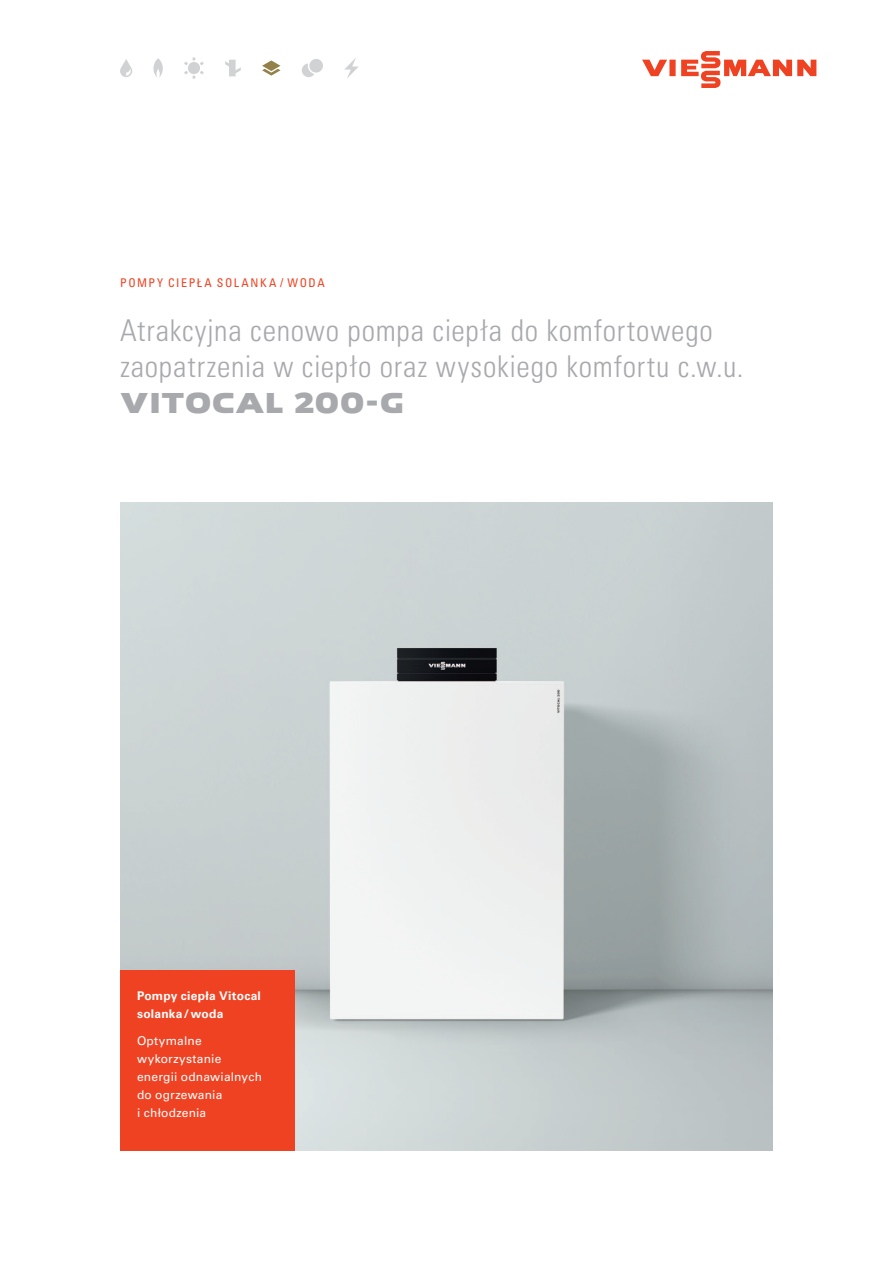
<style>
.page{position:relative;width:893px;height:1263px;background:#fff}
.page>*{position:absolute;margin:0;border:0;box-sizing:border-box;transform-origin:0 0}
.Titel{font:30px/36px "Univers LTCYR 47 Light Cond";letter-spacing:.025em;color:#a8a9ad}
.Titel_Viessmann_Schr{font:700 30px "Viessmann";letter-spacing:.025em;color:#a8a9ad}
.Infobox_Copy{font:12px/18px "Univers LTCYR 55 Roman";letter-spacing:.015em;color:#fff}
.Infobox_Headline{font:700 12px/18px "Univers LTCYR 65";letter-spacing:.02em;color:#fff}
.Topic{font:condensed 12px "Univers LTCYR 57";letter-spacing:.13em;color:#ef4222}
</style>
<div class="page">
<img style="left:120px;top:503px;width:653px;height:648px">
<svg style="left:642px;top:51px;width:174px;height:37px"></svg>
<svg style="left:302px;top:59px;width:21px;height:18px"></svg>
<svg style="left:344px;top:58px;width:15px;height:20px"></svg>
<svg style="left:184px;top:57px;width:20px;height:22px"></svg>
<svg style="left:225px;top:60px;width:16px;height:16px"></svg>
<svg style="left:262px;top:60px;width:19px;height:16px"></svg>
<svg style="left:153px;top:58px;width:10px;height:20px"></svg>
<svg style="left:120px;top:59px;width:12px;height:18px"></svg>
<div style="left:120px;top:971px;width:174px;height:180px;background:#ef4222"></div>
<p class="Topic" style="left:120px;top:275px;width:206px">POMPY CIEPŁA SOLANKA / WODA</p>
<p class="Titel" style="left:120px;top:310px;width:625px">Atrakcyjna cenowo pompa ciepła do komfortowego zaopatrzenia w ciepło oraz wysokiego komfortu c.w.u.</p>
<p class="Titel_Viessmann_Schr" style="left:120px;top:382px;width:286px">VITOCAL 200-G</p>
<p class="Infobox_Headline" style="left:137px;top:986px;width:125px">Pompy ciepła Vitocal solanka/woda</p>
<p class="Infobox_Copy" style="left:137px;top:1031px;width:126px">Optymalne wykorzystanie energii odnawialnych do ogrzewania<br>i chłodzenia</p>
</div>
